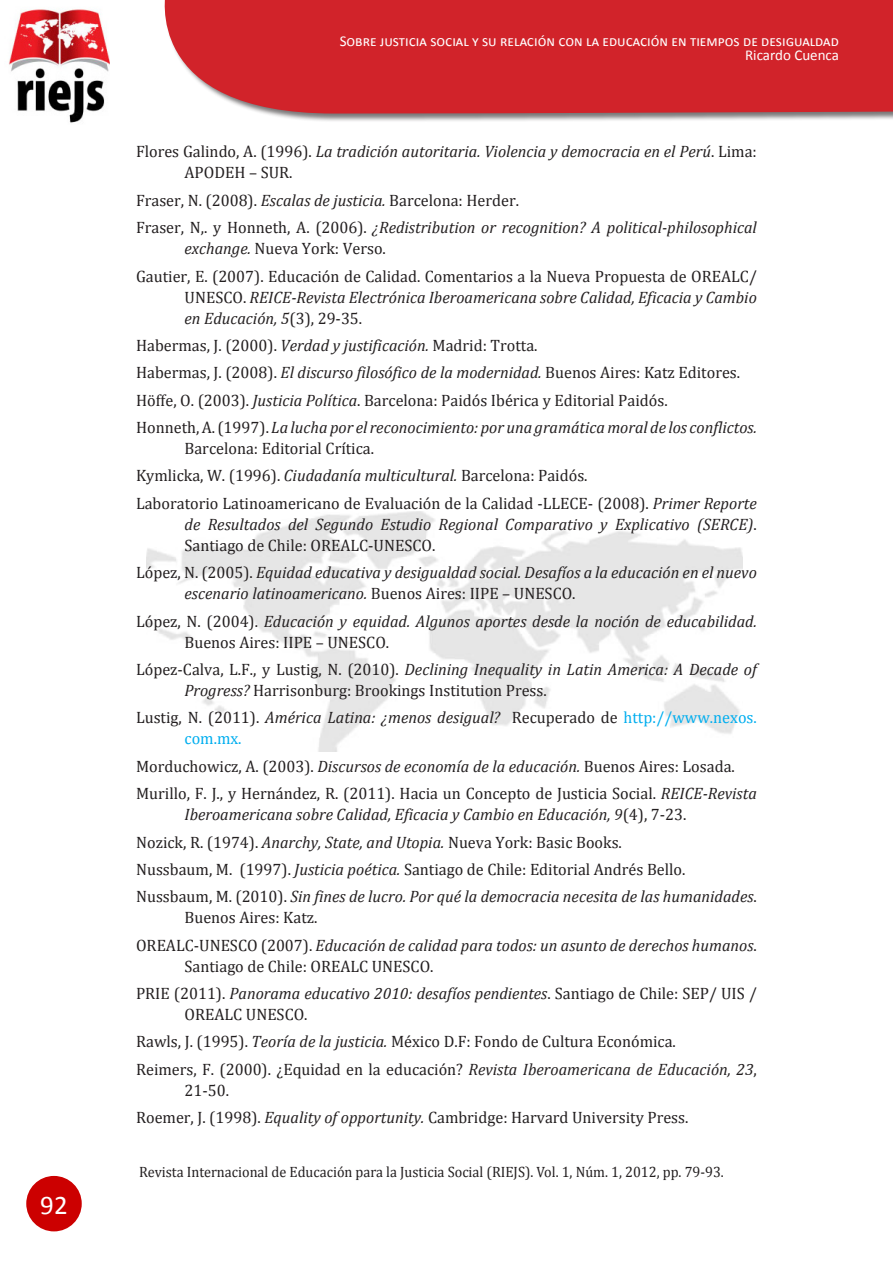
<style>
.page{position:relative;width:893px;height:1263px;background:#fff}
.page>*{position:absolute;margin:0;border:0;box-sizing:border-box;transform-origin:0 0}
.t1{font:27px "Calibri";color:#fff}
.biblio_apa{font:16.5px/21px "Cambria";color:#231f20}
.biblio_apa-2{font:italic 16.5px/21px "Cambria";color:#231f20}
.t2{font:15px "Cambria";color:#231f20;scale:.95 1}
.t3{font:15px/13.5px "Calibri";color:#fff;text-align:right}
.s1{font-style:normal}
.s2{font-style:italic}
.s3{font-style:normal;color:#00aeef}
</style>
<div class="page">
<img style="left:147px;top:512px;width:596px;height:239px">
<img style="left:8px;top:9px;width:101px;height:114px">
<div style="left:164px;top:0;width:729px;height:122px;background:#231f20;opacity:.6"></div>
<div style="left:164px;top:0;width:728px;height:114px;background:#d1232a"></div>
<div style="left:26px;top:1176px;width:56px;height:55px;background:#c00;border-radius:50%"></div>
<hr style="left:892px;top:0;width:1px;height:122px;background:#231f20;opacity:.6">
<svg style="left:892px;top:0;width:1px;height:114px"></svg>
<h1 class="t1" style="left:40px;top:1188px;width:29px">92</h1>
<p class="t3" style="left:340px;top:34px;width:501px">Sobre justicia social y su relación con la educación en tiempos de desigualdad<br>Ricardo Cuenca</p>
<p class="biblio_apa-2" style="left:185px;top:141px;width:574px;text-indent:-48px"><span class="s1">Flores Galindo, A. (1996).</span> La tradición autoritaria. Violencia y democracia en el Perú<span class="s1">. Lima:<br>APODEH – SUR.</span></p>
<p class="biblio_apa" style="left:136px;top:190px;width:384px">Fraser, N. (2008). <span class="s2">Escalas de justicia.</span> Barcelona: Herder.</p>
<p class="biblio_apa-2" style="left:185px;top:217px;width:574px;text-indent:-48px"><span class="s1">Fraser, N,. y Honneth, A. (2006).</span> ¿Redistribution or recognition? A political-philosophical exchange. <span class="s1">Nueva York: Verso.</span></p>
<p class="biblio_apa" style="left:185px;top:265px;width:574px;text-align:justify;text-indent:-48px">Gautier, E. (2007). Educación de Calidad. Comentarios a la Nueva Propuesta de OREALC/ UNESCO. <span class="s2">REICE-Revista Electrónica Iberoamericana sobre Calidad, Eficacia y Cambio en Educación, 5</span>(3), 29-35.</p>
<p class="biblio_apa" style="left:136px;top:335px;width:403px">Habermas, J. (2000). <span class="s2">Verdad y justificación.</span> Madrid: Trotta.</p>
<p class="biblio_apa" style="left:136px;top:362px;width:606px">Habermas, J. (2008). <span class="s2">El discurso filosófico de la modernidad.</span> Buenos Aires: Katz Editores.</p>
<p class="biblio_apa" style="left:136px;top:389px;width:533px">Höffe, O. (2003). <span class="s2">Justicia Política</span>. Barcelona: Paidós Ibérica y Editorial Paidós.</p>
<p class="biblio_apa-2" style="left:185px;top:417px;width:574px;text-indent:-48px"><span class="s1">Honneth, A. (1997).</span> La lucha por el reconocimiento: por una gramática moral de los conflictos.<br><span class="s1">Barcelona: Editorial Crítica.</span></p>
<p class="biblio_apa" style="left:136px;top:465px;width:453px">Kymlicka, W. (1996). <span class="s2">Ciudadanía multicultural.</span> Barcelona: Paidós.</p>
<p class="biblio_apa" style="left:185px;top:493px;width:574px;text-align:justify;text-indent:-48px">Laboratorio Latinoamericano de Evaluación de la Calidad -LLECE- (2008). <span class="s2">Primer Reporte de Resultados del Segundo Estudio Regional Comparativo y Explicativo (SERCE)</span>.<br>Santiago de Chile: OREALC-UNESCO.</p>
<p class="biblio_apa-2" style="left:185px;top:562px;width:574px;text-indent:-48px"><span class="s1">López, N. (2005).</span> Equidad educativa y desigualdad social. Desafíos a la educación en el nuevo escenario latinoamericano. <span class="s1">Buenos Aires: IIPE – UNESCO.</span></p>
<p class="biblio_apa-2" style="left:185px;top:610px;width:574px;text-indent:-48px"><span class="s1">López, N. (2004).</span> Educación y equidad. Algunos aportes desde la noción de educabilidad.<br><span class="s1">Buenos Aires: IIPE – UNESCO.</span></p>
<p class="biblio_apa" style="left:185px;top:659px;width:574px;text-indent:-48px">López-Calva, L.F., y Lustig, N. (2010). <span class="s2">Declining Inequality in Latin America: A Decade of<br>Progress?</span> Harrisonburg: Brookings Institution Press.</p>
<p class="biblio_apa-2" style="left:185px;top:707px;width:574px;text-indent:-48px"><span class="s1">Lustig, N. (2011).</span> América Latina: ¿menos desigual? <span class="s1">Recuperado de</span> <span class="s3">http://www.nexos. com.mx.</span></p>
<p class="biblio_apa" style="left:136px;top:756px;width:600px">Morduchowicz, A. (2003). <span class="s2">Discursos de economía de la educación.</span> Buenos Aires: Losada.</p>
<p class="biblio_apa" style="left:185px;top:783px;width:574px;text-indent:-48px">Murillo, F. J., y Hernández, R. (2011). Hacia un Concepto de Justicia Social. <span class="s2">REICE-Revista<br>Iberoamericana sobre Calidad, Eficacia y Cambio en Educación, 9</span>(4), 7-23.</p>
<p class="biblio_apa" style="left:136px;top:831px;width:487px">Nozick, R. (1974). <span class="s2">Anarchy, State, and Utopia.</span> Nueva York: Basic Books.</p>
<p class="biblio_apa" style="left:136px;top:859px;width:551px">Nussbaum, M. (1997). <span class="s2">Justicia poética.</span> Santiago de Chile: Editorial Andrés Bello.</p>
<p class="biblio_apa-2" style="left:185px;top:886px;width:574px;text-indent:-48px"><span class="s1">Nussbaum, M. (2010).</span> Sin fines de lucro. Por qué la democracia necesita de las humanidades<span class="s1">.<br>Buenos Aires: Katz.</span></p>
<p class="biblio_apa-2" style="left:185px;top:934px;width:574px;text-indent:-48px"><span class="s1">OREALC-UNESCO (2007).</span> Educación de calidad para todos: un asunto de derechos humanos<span class="s1">.<br>Santiago de Chile: OREALC UNESCO.</span></p>
<p class="biblio_apa" style="left:185px;top:983px;width:574px;text-indent:-48px">PRIE (2011). <span class="s2">Panorama educativo 2010: desafíos pendientes</span>. Santiago de Chile: SEP/ UIS /<br>OREALC UNESCO.</p>
<p class="biblio_apa" style="left:136px;top:1031px;width:541px">Rawls, J. (1995). <span class="s2">Teoría de la justicia.</span> México D.F: Fondo de Cultura Económica.</p>
<p class="biblio_apa" style="left:185px;top:1059px;width:574px;text-indent:-48px">Reimers, F. (2000). ¿Equidad en la educación? <span class="s2">Revista Iberoamericana de Educación, 23</span>,<br>21-50.</p>
<p class="biblio_apa" style="left:136px;top:1107px;width:554px">Roemer, J. (1998). <span class="s2">Equality of opportunity.</span> Cambridge: Harvard University Press.</p>
<p class="t2" style="left:139px;top:1163px;width:617px">Revista Internacional de Educación para la Justicia Social (RIEJS). Vol. 1, Núm. 1, 2012, pp. 79-93.</p>
</div>
